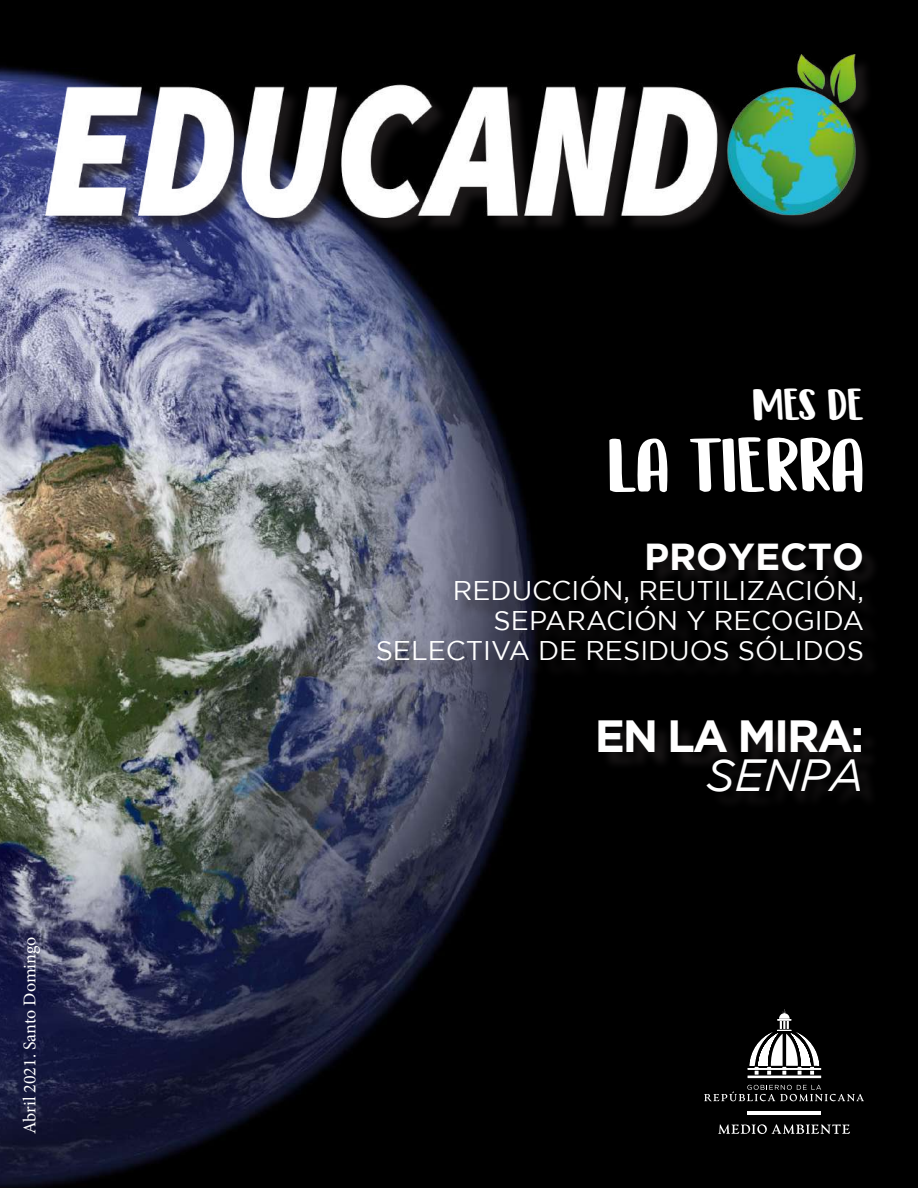
<style>
.page{position:relative;width:918px;height:1188px;background:#000}
.page>*{position:absolute;margin:0;border:0;box-sizing:border-box;transform-origin:0 0}
.t1{font:78px "DK Millefeuille";letter-spacing:-.01em;color:#fff}
.t2{font:700 45px "Gotham";letter-spacing:-.05em;color:#fff}
.t3{font:italic 45px "Gotham";color:#fff}
.t4{font:45px "DK Millefeuille";color:#fff}
.t5{font:700 37.5px "Gotham";color:#fff}
.t6{font:27px/30px "Gotham";color:#fff;text-align:right}
.t7{font:18px "Minion Pro";color:#fff}
</style>
<div class="page">
<img style="left:0;top:67px;width:535px;height:1121px">
<svg style="left:748px;top:1009px;width:73px;height:69px"></svg>
<hr style="left:747px;top:1111px;width:74px;height:3px;background:#fff">
<svg style="left:704px;top:1085px;width:160px;height:16px"></svg>
<svg style="left:718px;top:1124px;width:132px;height:10px"></svg>
<div style="left:48px;top:57px;width:825px;height:179px;background:#231f20;opacity:.75"></div>
<img style="left:45px;top:54px;width:810px;height:164px">
<div style="left:601px;top:723px;width:278px;height:88px;background:#231f20;opacity:.75"></div>
<div style="left:380px;top:546px;width:501px;height:134px;background:#231f20;opacity:.75"></div>
<p class="t7" style="left:18px;top:1134px;width:199px;rotate:-90deg">Abril 2021. Santo Domingo</p>
<h2 class="t4" style="left:752px;top:379px;width:113px">MES DE</h2>
<h1 class="t1" style="left:608px;top:422px;width:258px">LA TIERRA</h1>
<h3 class="t5" style="left:644px;top:535px;width:221px">PROYECTO</h3>
<p class="t6" style="left:376px;top:575px;width:490px">REDUCCIÓN, REUTILIZACIÓN,<br>SEPARACIÓN Y RECOGIDA<br>SELECTIVA DE RESIDUOS SÓLIDOS</p>
<h2 class="t2" style="left:595px;top:711px;width:271px">EN LA MIRA:</h2>
<h2 class="t3" style="left:706px;top:751px;width:159px">SENPA</h2>
</div>
